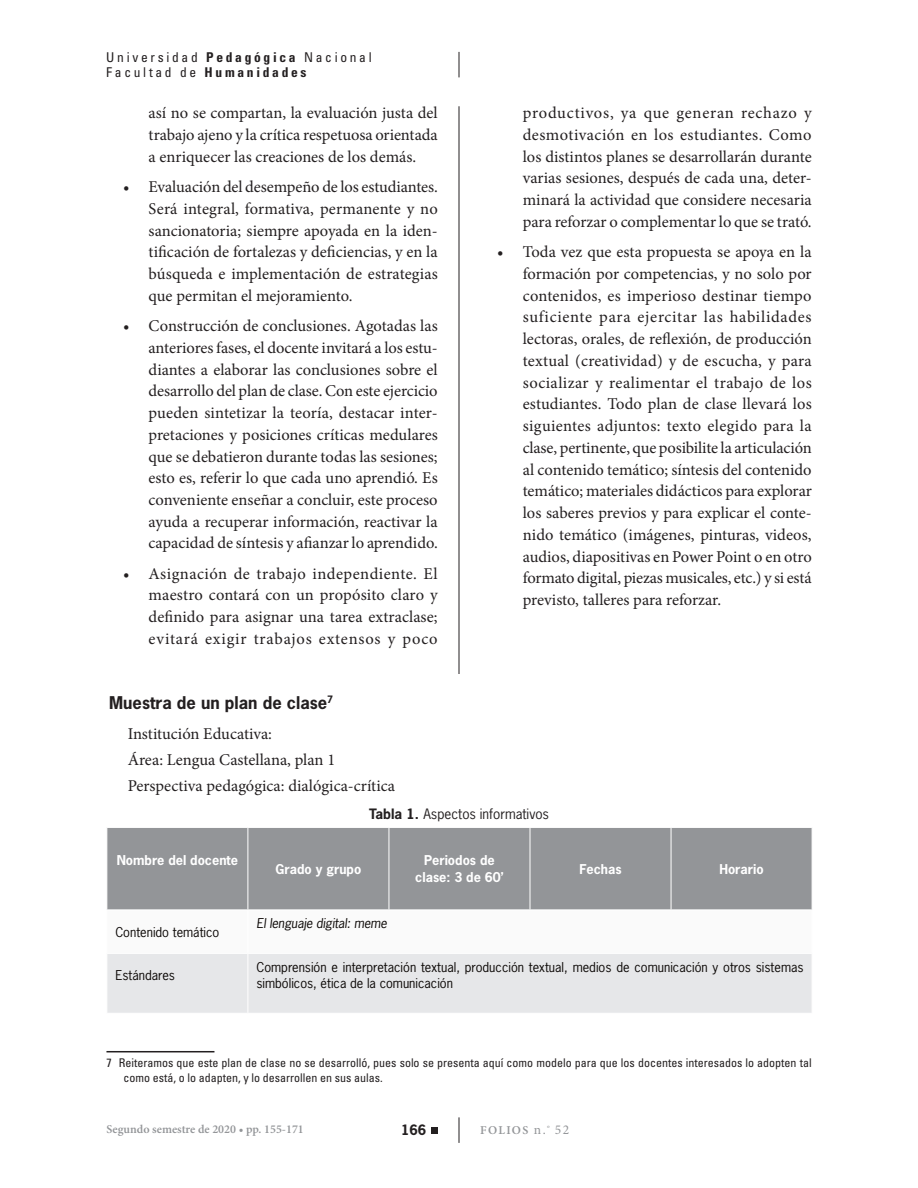
<style>
.page{position:relative;width:918px;height:1188px;background:#fff}
.page>*{position:absolute;margin:0;border:0;box-sizing:border-box;transform-origin:0 0}
.t1{font:16.5px/21.8px "Minion Pro";color:#231f20;text-align:justify}
.t2{font:700 16.5px "News Gothic Std";color:#231f20}
.t3{font:condensed 13.5px/15px "Univers LT Std";letter-spacing:.2em;color:#231f20}
.t4{font:13.5px "News Gothic Std";color:#231f20}
.t5{font:700 13.5px "News Gothic Std";color:#231f20}
.t6{font:13.5px "Minion Pro";color:#939598}
.t7{font:12.75px/16.5px "News Gothic Std";color:#0c0806}
.t8{font:700 12.75px/16.5px "News Gothic Std";color:#fff;text-align:center}
.t9{font:italic 12.75px "News Gothic Std";letter-spacing:-.01em;color:#0c0806}
.t10{font:condensed 12px/15px "Univers LT Std";color:#231f20}
.t11{font:600 12px "Minion Pro";color:#939598}
.s1{font-weight:700}
.s2{font-weight:400;font-size:13.5px}
</style>
<div class="page">
<div style="left:431px;top:1128px;width:7px;height:6px;background:#231f20"></div>
<hr style="left:459px;top:106px;width:1px;height:976px;background:#231f20">
<svg style="left:459px;top:52px;width:1px;height:25px"></svg>
<svg style="left:459px;top:1117px;width:1px;height:26px"></svg>
<div style="left:106px;top:674px;width:706px;height:408px;background:#fff"></div>
<div style="left:107px;top:828px;width:705px;height:82px;background:#939598"></div>
<div style="left:107px;top:954px;width:705px;height:59px;background:#e6e7e9"></div>
<hr style="left:248px;top:828px;width:1px;height:82px;background:#fff">
<hr style="left:248px;top:954px;width:1px;height:59px;background:#fff">
<hr style="left:389px;top:828px;width:1px;height:82px;background:#fff">
<hr style="left:530px;top:828px;width:1px;height:82px;background:#fff">
<hr style="left:671px;top:828px;width:1px;height:82px;background:#fff">
<hr style="left:106px;top:1051px;width:108px;height:1px;background:#231f20">
<p class="t3" style="left:106px;top:49px;width:267px">Universidad <span class="s1">Pedagógica</span> Nacional<br>Facultad de <span class="s1">Humanidades</span></p>
<p class="t1" style="left:149px;top:102px;width:291px">así no se compartan, la evaluación justa del trabajo ajeno y la crítica respetuosa orientada a enriquecer las creaciones de los demás.</p>
<p class="t1" style="left:149px;top:176px;width:291px;text-indent:-26px">• Evaluación del desempeño de los estudiantes.<br>Será integral, formativa, permanente y no sancionatoria; siempre apoyada en la iden&shy;tificación de fortalezas y deficiencias, y en la búsqueda e implementación de estrategias que permitan el mejoramiento.</p>
<p class="t1" style="left:149px;top:315px;width:291px;text-indent:-26px">• Construcción de conclusiones. Agotadas las anteriores fases, el docente invitará a los estu&shy;diantes a elaborar las conclusiones sobre el desarrollo del plan de clase. Con este ejercicio pueden sintetizar la teoría, destacar inter&shy;pretaciones y posiciones críticas medulares que se debatieron durante todas las sesiones; esto es, referir lo que cada uno aprendió. Es conveniente enseñar a concluir, este proceso ayuda a recuperar información, reactivar la capacidad de síntesis y afianzar lo aprendido.</p>
<p class="t1" style="left:149px;top:563px;width:291px;text-indent:-26px">• Asignación de trabajo independiente. El maestro contará con un propósito claro y definido para asignar una tarea extraclase; evitará exigir trabajos extensos y poco</p>
<p class="t1" style="left:523px;top:102px;width:290px">productivos, ya que generan rechazo y desmotivación en los estudiantes. Como los distintos planes se desarrollarán durante varias sesiones, después de cada una, deter&shy;minará la actividad que considere necesaria para reforzar o complementar lo que se trató.</p>
<p class="t1" style="left:523px;top:241px;width:291px;text-indent:-26px">• Toda vez que esta propuesta se apoya en la formación por competencias, y no solo por contenidos, es imperioso destinar tiempo suficiente para ejercitar las habilidades lectoras, orales, de reflexión, de producción textual (creatividad) y de escucha, y para socializar y realimentar el trabajo de los estudiantes. Todo plan de clase llevará los siguientes adjuntos: texto elegido para la clase, pertinente, que posibilite la articulación al contenido temático; síntesis del contenido temático; materiales didácticos para explorar los saberes previos y para explicar el conte&shy;nido temático (imágenes, pinturas, videos, audios, diapositivas en Power Point o en otro formato digital, piezas musicales, etc.) y si está previsto, talleres para reforzar.</p>
<p class="t2" style="left:109px;top:691px;width:225px">Muestra de un plan de clase<sup>7</sup></p>
<p class="t1" style="left:128px;top:721px;width:269px;line-height:26px;text-align:left">Institución Educativa:<br>Área: Lengua Castellana, plan 1<br>Perspectiva pedagógica: dialógica-crítica</p>
<p class="t4" style="left:369px;top:805px;width:181px"><span class="s1">Tabla 1.</span> Aspectos informativos</p>
<p class="t8" style="left:117px;top:852px;width:123px">Nombre del docente</p>
<p class="t8" style="left:276px;top:860px;width:87px">Grado y grupo</p>
<p class="t8" style="left:415px;top:852px;width:90px">Periodos de clase: 3 de 60’</p>
<p class="t8" style="left:579px;top:860px;width:44px">Fechas</p>
<p class="t8" style="left:719px;top:860px;width:46px">Horario</p>
<p class="t7" style="left:115px;top:923px;width:106px">Contenido temático</p>
<p class="t9" style="left:256px;top:915px;width:132px">El lenguaje digital: meme</p>
<p class="t7" style="left:115px;top:967px;width:61px">Estándares</p>
<p class="t7" style="left:256px;top:959px;width:549px">Comprensión e interpretación textual, producción textual, medios de comunicación y otros sistemas simbólicos, ética de la comunicación</p>
<p class="t10" style="left:123px;top:1055px;width:690px;text-indent:-17px">7 Reiteramos que este plan de clase no se desarrolló, pues solo se presenta aquí como modelo para que los docentes interesados lo adopten tal como está, o lo adapten, y lo desarrollen en sus aulas.</p>
<p class="t11" style="left:106px;top:1121px;width:199px">Segundo semestre de 2020 • pp. 155-171</p>
<p class="t6" style="left:555px;top:1121px;width:16px">52</p>
<p class="t5" style="left:401px;top:1121px;width:27px">166</p>
<p class="t11" style="left:480px;top:1122px;width:71px">FOLIOS <span class="s2">n.</span><sup>º</sup></p>
</div>
